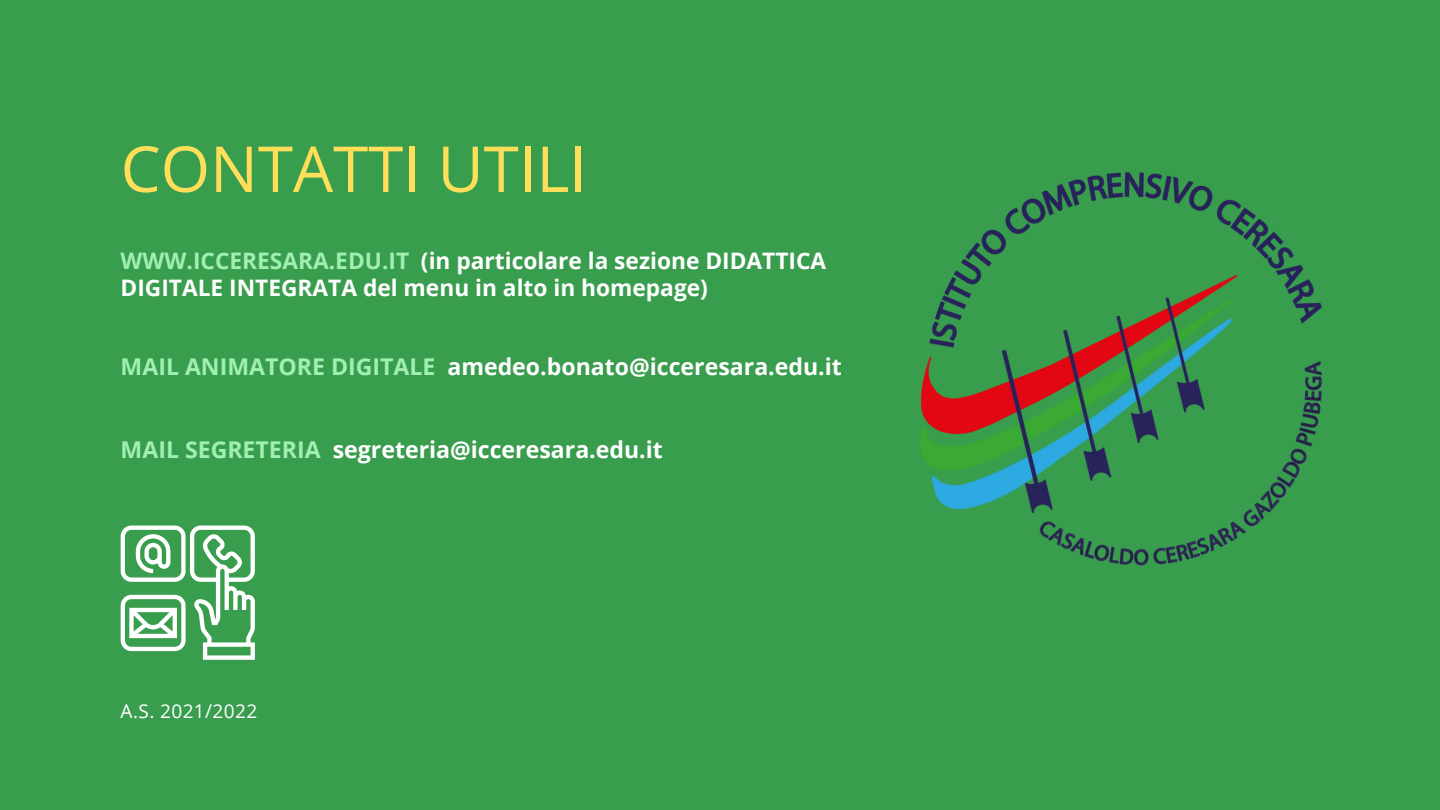
<style>
.page{position:relative;width:1440px;height:810px;background:#399d4e}
.page>*{position:absolute;margin:0;border:0;box-sizing:border-box;transform-origin:0 0}
.t1{font:63.4px "Open Sans";color:#ffde59}
.t2{font:700 23.1px "Open Sans";color:#fff}
.t3{font:700 22.7px/27px "Open Sans";color:#fff}
.t4{font:19.1px "Open Sans";letter-spacing:.02em;color:#fff}
.s1{color:#a1efb2}
</style>
<div class="page">
<img style="left:921px;top:172px;width:401px;height:394px">
<svg style="left:121px;top:526px;width:134px;height:134px"></svg>
<p class="t1" style="left:121px;top:124px;width:468px">CONTATTI UTILI</p>
<p class="t3" style="left:121px;top:247px;width:707px"><span class="s1">WWW.ICCERESARA.EDU.IT</span> (in particolare la sezione DIDATTICA<br>DIGITALE INTEGRATA del menu in alto in homepage)</p>
<p class="t2" style="left:121px;top:351px;width:723px"><span class="s1">MAIL ANIMATORE DIGITALE</span> amedeo.bonato@icceresara.edu.it</p>
<p class="t2" style="left:121px;top:434px;width:544px"><span class="s1">MAIL SEGRETERIA</span> segreteria@icceresara.edu.it</p>
<p class="t4" style="left:121px;top:698px;width:138px">A.S. 2021/2022</p>
</div>
